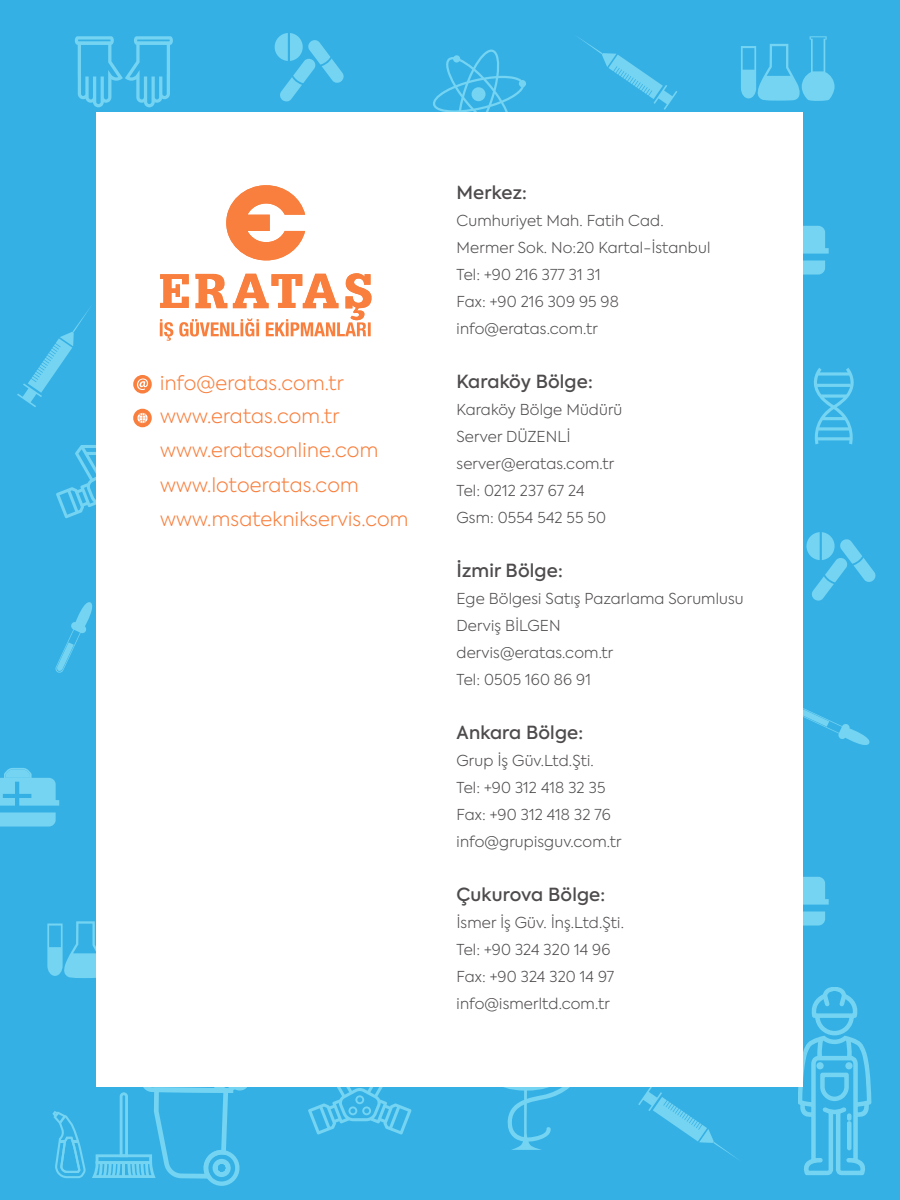
<style>
.page{position:relative;width:900px;height:1200px;background:#35b0e5}
.page>*{position:absolute;margin:0;border:0;box-sizing:border-box;transform-origin:0 0}
.t1{font:300 19.5px/34px "Axiforma";letter-spacing:.01em;color:#f87f3d}
.t2{font:500 18px "Axiforma";letter-spacing:.01em;color:#4e4b4c}
.t3{font:300 15px/27px "Axiforma";letter-spacing:.01em;color:#4e4b4c}
</style>
<div class="page">
<svg style="left:503px;top:1087px;width:67px;height:63px"></svg>
<svg style="left:17px;top:308px;width:73px;height:99px"></svg>
<svg style="left:638px;top:1087px;width:99px;height:72px"></svg>
<svg style="left:433px;top:50px;width:93px;height:63px"></svg>
<svg style="left:807px;top:532px;width:68px;height:69px"></svg>
<svg style="left:578px;top:37px;width:99px;height:73px"></svg>
<svg style="left:275px;top:33px;width:69px;height:68px"></svg>
<svg style="left:47px;top:914px;width:50px;height:64px"></svg>
<svg style="left:741px;top:36px;width:94px;height:65px"></svg>
<svg style="left:56px;top:602px;width:36px;height:71px"></svg>
<svg style="left:803px;top:708px;width:66px;height:37px"></svg>
<svg style="left:814px;top:368px;width:40px;height:76px"></svg>
<svg style="left:0;top:813px;width:56px;height:14px"></svg>
<svg style="left:0;top:768px;width:59px;height:38px"></svg>
<svg style="left:803px;top:911px;width:22px;height:15px"></svg>
<svg style="left:803px;top:876px;width:26px;height:29px"></svg>
<svg style="left:803px;top:260px;width:22px;height:15px"></svg>
<svg style="left:803px;top:225px;width:26px;height:29px"></svg>
<svg style="left:56px;top:445px;width:41px;height:73px"></svg>
<svg style="left:308px;top:1087px;width:103px;height:47px"></svg>
<svg style="left:75px;top:36px;width:98px;height:71px"></svg>
<svg style="left:92px;top:1045px;width:155px;height:141px"></svg>
<svg style="left:52px;top:1111px;width:34px;height:67px"></svg>
<svg style="left:798px;top:987px;width:73px;height:188px"></svg>
<div style="left:97px;top:113px;width:706px;height:974px;background:#fff"></div>
<svg style="left:133px;top:375px;width:19px;height:19px"></svg>
<svg style="left:133px;top:185px;width:238px;height:207px"></svg>
<div style="left:133px;top:409px;width:19px;height:18px;background:#f87f3d;border-radius:50%"></div>
<svg style="left:137px;top:413px;width:11px;height:10px"></svg>
<h1 class="t1" style="left:160px;top:366px;width:250px">info@eratas.com.tr www.eratas.com.tr www.eratasonline.com www.lotoeratas.com www.msateknikservis.com</h1>
<p class="t2" style="left:457px;top:181px;width:72px">Merkez:</p>
<p class="t3" style="left:457px;top:207px;width:255px">Cumhuriyet Mah. Fatih Cad.<br>Mermer Sok. No:20 Kartal-İstanbul<br>Tel: +90 216 377 31 31<br>Fax: +90 216 309 95 98 info@eratas.com.tr</p>
<p class="t2" style="left:457px;top:370px;width:138px">Karaköy Bölge:</p>
<p class="t3" style="left:457px;top:396px;width:167px">Karaköy Bölge Müdürü<br>Server DÜZENLİ server@eratas.com.tr<br>Tel: 0212 237 67 24<br>Gsm: 0554 542 55 50</p>
<p class="t2" style="left:457px;top:559px;width:108px">İzmir Bölge:</p>
<p class="t3" style="left:457px;top:585px;width:289px">Ege Bölgesi Satış Pazarlama Sorumlusu<br>Derviş BİLGEN<br>dervis@eratas.com.tr<br>Tel: 0505 160 86 91</p>
<p class="t2" style="left:457px;top:721px;width:128px">Ankara Bölge:</p>
<p class="t3" style="left:457px;top:747px;width:167px">Grup İş Güv.Ltd.Şti.<br>Tel: +90 312 418 32 35<br>Fax: +90 312 418 32 76 info@grupisguv.com.tr</p>
<p class="t2" style="left:457px;top:883px;width:150px">Çukurova Bölge:</p>
<p class="t3" style="left:457px;top:909px;width:169px">İsmer İş Güv. İnş.Ltd.Şti.<br>Tel: +90 324 320 14 96<br>Fax: +90 324 320 14 97 info@ismerltd.com.tr</p>
</div>
